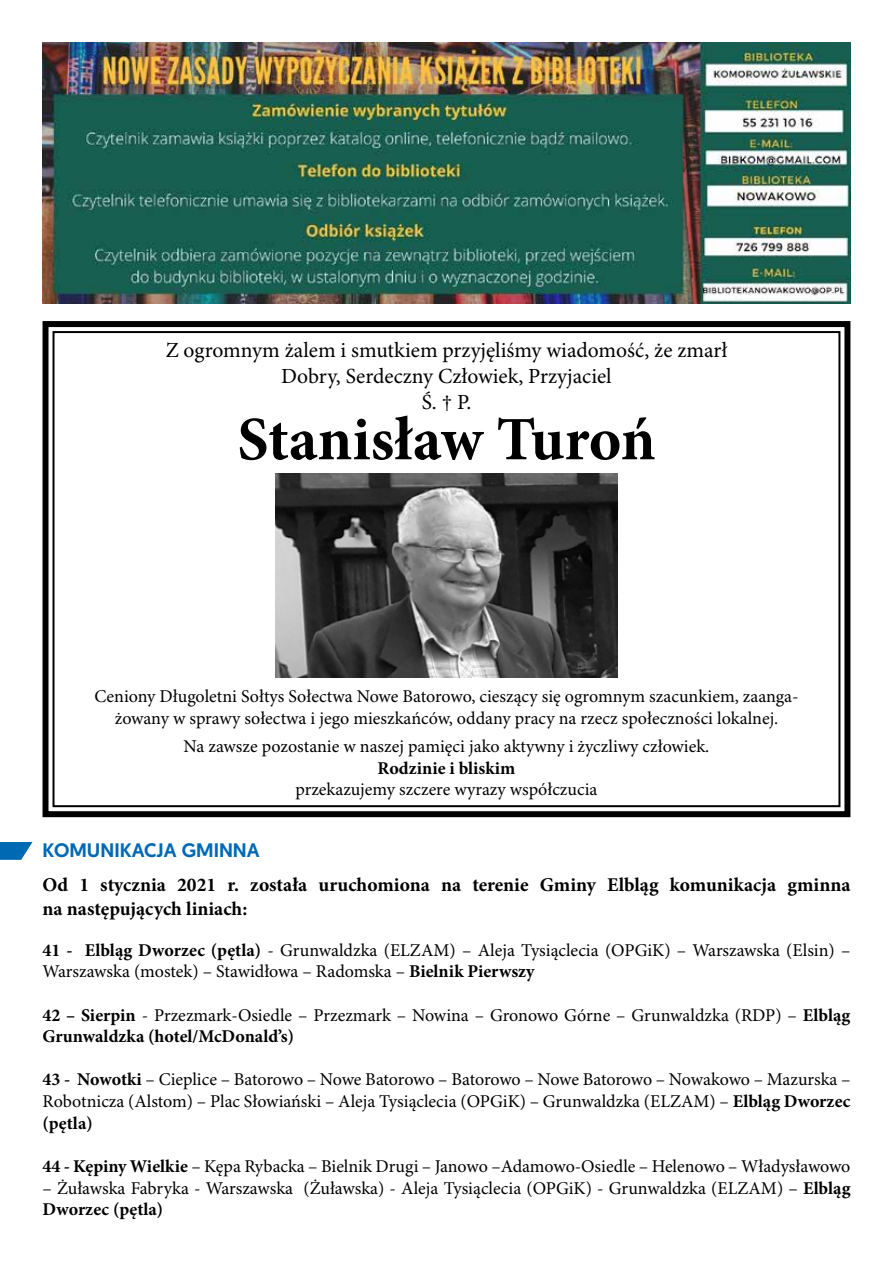
<style>
.page{position:relative;width:893px;height:1263px;background:#fff}
.page>*{position:absolute;margin:0;border:0;box-sizing:border-box;transform-origin:0 0}
.t1{font:700 61.8px "Minion Pro";color:#000}
.t2{font:21.6px/26px "Minion Pro";color:#000;text-align:center}
.t3{font:700 19.5px/23.4px "Minion Pro";color:#000}
.t4{font:500 19.5px "Geomanist";color:#0069b4}
.t5{font:18px/21.6px "Minion Pro";color:#000}
.t6{font:700 18px "Minion Pro";color:#000}
.s1{font-weight:700}
</style>
<div class="page">
<svg style="left:0;top:842px;width:33px;height:18px"></svg>
<img style="left:43px;top:43px;width:807px;height:261px">
<svg style="left:42px;top:321px;width:809px;height:497px"></svg>
<div style="left:53px;top:331px;width:787px;height:476px;border:2px solid #000"></div>
<img style="left:276px;top:474px;width:341px;height:204px">
<p class="t2" style="left:166px;top:338px;width:563px">Z ogromnym żalem i smutkiem przyjęliśmy wiadomość, że zmarł<br>Dobry, Serdeczny Człowiek, Przyjaciel<br>Ś. † P.</p>
<h1 class="t1" style="left:237px;top:396px;width:420px">Stanisław Turoń</h1>
<p class="t5" style="left:94px;top:686px;width:706px;text-align:center">Ceniony Długoletni Sołtys Sołectwa Nowe Batorowo, cieszący się ogromnym szacunkiem, zaanga&shy;żowany w sprawy sołectwa i jego mieszkańców, oddany pracy na rzecz społeczności lokalnej.</p>
<p class="t5" style="left:184px;top:736px;width:527px">Na zawsze pozostanie w naszej pamięci jako aktywny i życzliwy człowiek.</p>
<p class="t6" style="left:378px;top:755px;width:139px">Rodzinie i bliskim</p>
<p class="t5" style="left:295px;top:779px;width:303px">przekazujemy szczere wyrazy współczucia</p>
<p class="t4" style="left:43px;top:837px;width:219px">KOMUNIKACJA GMINNA</p>
<p class="t3" style="left:43px;top:873px;width:809px">Od 1 stycznia 2021 r. została uruchomiona na terenie Gminy Elbląg komunikacja gminna na następujących liniach:</p>
<p class="t5" style="left:43px;top:940px;width:809px"><span class="s1">41 - Elbląg Dworzec (pętla)</span> - Grunwaldzka (ELZAM) – Aleja Tysiąclecia (OPGiK) – Warszawska (Elsin) –<br>Warszawska (mostek) – Stawidłowa – Radomska – <span class="s1">Bielnik Pierwszy</span></p>
<p class="t5" style="left:43px;top:1005px;width:809px"><span class="s1">42 – Sierpin</span> - Przezmark-Osiedle – Przezmark – Nowina – Gronowo Górne – Grunwaldzka (RDP) – <span class="s1">Elbląg<br>Grunwaldzka (hotel/McDonald’s)</span></p>
<p class="t5" style="left:43px;top:1070px;width:809px;text-align:justify"><span class="s1">43 - Nowotki</span> – Cieplice – Batorowo – Nowe Batorowo – Batorowo – Nowe Batorowo – Nowakowo – Mazurska – Robotnicza (Alstom) – Plac Słowiański – Aleja Tysiąclecia (OPGiK) – Grunwaldzka (ELZAM) – <span class="s1">Elbląg Dworzec (pętla)</span></p>
<p class="t5" style="left:43px;top:1156px;width:809px"><span class="s1">44 - Kępiny Wielkie</span> – Kępa Rybacka – Bielnik Drugi – Janowo –Adamowo-Osiedle – Helenowo – Władysławowo</p>
<p class="t5" style="left:43px;top:1178px;width:809px">– Żuławska Fabryka - Warszawska (Żuławska) - Aleja Tysiąclecia (OPGiK) - Grunwaldzka (ELZAM) – <span class="s1">Elbląg<br>Dworzec (pętla)</span></p>
</div>
